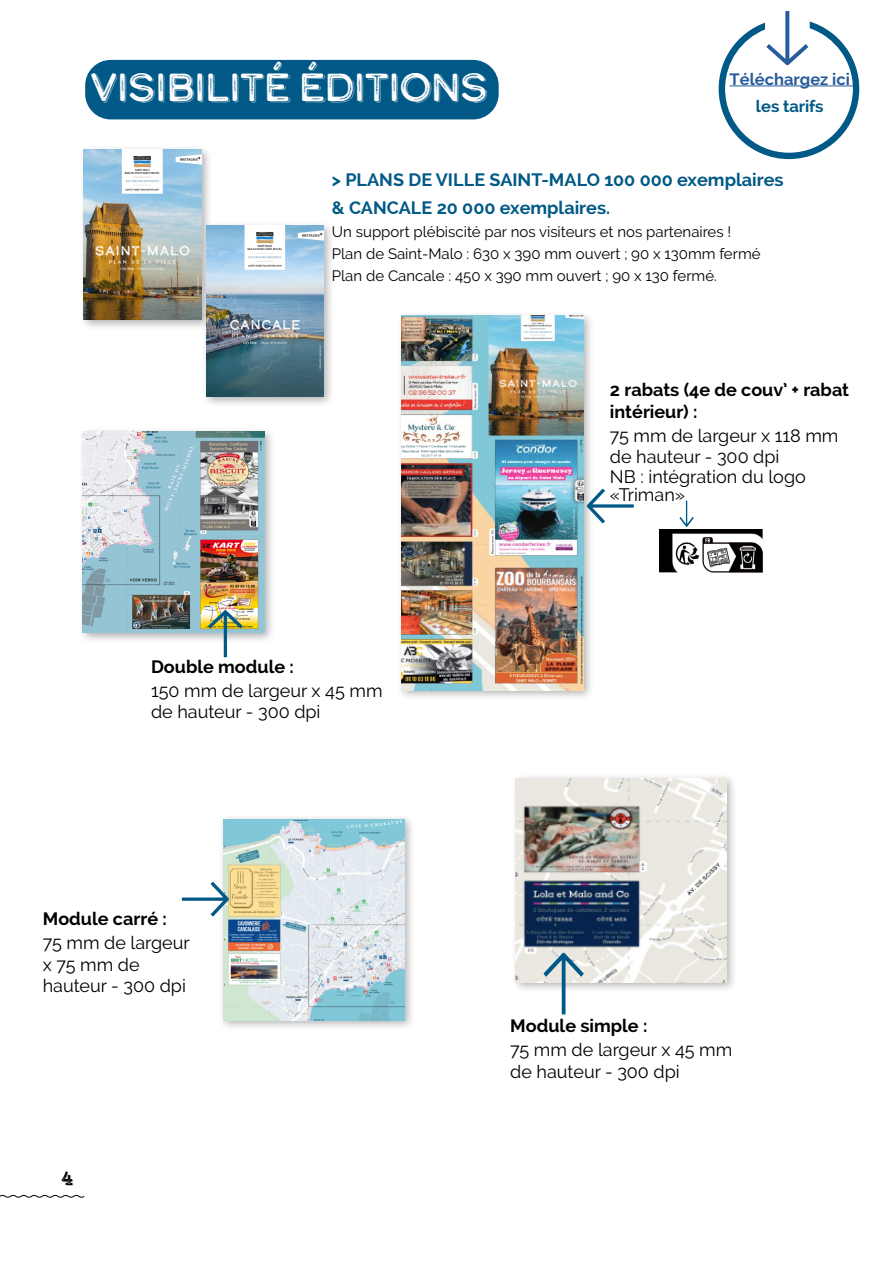
<style>
.page{position:relative;width:893px;height:1263px;background:#fff}
.page>*{position:absolute;margin:0;border:0;box-sizing:border-box;transform-origin:0 0}
.t1{font:39px "Calder Dark Grit Shadow";letter-spacing:-.06em;color:#fff}
.t2{font:19.2px "Calder Dark Grit Shadow";color:#000}
.t3{font:18px/21.6px "Raleway";color:#000}
.t4{font:700 18px/21.6px "Raleway";color:#000}
.t5{font:700 18px/28.2px "Raleway";color:#005986}
.t6{font:700 16.5px "Raleway";color:#275b9b}
.t7{font:700 16.5px "Raleway";letter-spacing:-.01em;color:#005986}
.t8{font:15px/22.2px "Raleway";color:#000}
</style>
<div class="page">
<svg style="left:679px;top:501px;width:15px;height:26px"></svg>
<div style="left:79px;top:144px;width:134px;height:186px;background:#000;opacity:.3"></div>
<img style="left:84px;top:149px;width:117px;height:171px">
<svg style="left:0;top:1195px;width:85px;height:3px"></svg>
<div style="left:511px;top:773px;width:226px;height:220px;background:#000;opacity:.3"></div>
<img style="left:516px;top:778px;width:210px;height:204px">
<div style="left:396px;top:310px;width:199px;height:391px;background:#000;opacity:.3"></div>
<img style="left:402px;top:316px;width:182px;height:374px">
<svg style="left:587px;top:489px;width:47px;height:34px"></svg>
<div style="left:201px;top:221px;width:134px;height:187px;background:#000;opacity:.3"></div>
<img style="left:206px;top:226px;width:118px;height:170px">
<div style="left:78px;top:426px;width:198px;height:218px;background:#000;opacity:.3"></div>
<img style="left:83px;top:432px;width:182px;height:201px">
<svg style="left:543px;top:952px;width:41px;height:62px"></svg>
<svg style="left:208px;top:610px;width:35px;height:47px"></svg>
<div style="left:218px;top:814px;width:198px;height:217px;background:#000;opacity:.3"></div>
<img style="left:224px;top:819px;width:180px;height:201px">
<svg style="left:182px;top:882px;width:47px;height:34px"></svg>
<svg style="left:719px;top:11px;width:140px;height:148px"></svg>
<hr style="left:729px;top:86px;width:125px;height:1px;background:#275b9b">
<div style="left:85px;top:60px;width:414px;height:59px;background:#005986;border-radius:26px"></div>
<img style="left:660px;top:529px;width:105px;height:45px">
<h1 class="t1" style="left:89px;top:60px;width:401px">VISIBILITÉ ÉDITIONS</h1>
<p class="t6" style="left:729px;top:69px;width:122px">Téléchargez ici</p>
<p class="t7" style="left:756px;top:96px;width:69px">les tarifs</p>
<p class="t5" style="left:332px;top:166px;width:453px">&gt; PLANS DE VILLE SAINT-MALO 100 000 exemplaires &amp; CANCALE 20 000 exemplaires.</p>
<p class="t8" style="left:332px;top:220px;width:430px">Un support plébiscité par nos visiteurs et nos partenaires !<br>Plan de Saint-Malo : 630 x 390 mm ouvert ; 90 x 130mm fermé<br>Plan de Cancale : 450 x 390 mm ouvert ; 90 x 130 fermé.</p>
<p class="t4" style="left:151px;top:656px;width:144px">Double module :</p>
<p class="t3" style="left:151px;top:680px;width:233px">150 mm de largeur x 45 mm de hauteur - 300 dpi</p>
<p class="t4" style="left:43px;top:908px;width:126px">Module carré :</p>
<p class="t3" style="left:43px;top:932px;width:148px">75 mm de largeur x 75 mm de hauteur - 300 dpi</p>
<p class="t2" style="left:61px;top:1165px;width:14px">4</p>
<p class="t4" style="left:610px;top:379px;width:241px">2 rabats (4e de couv’ + rabat intérieur) :</p>
<p class="t3" style="left:610px;top:425px;width:230px;line-height:20.9px">75 mm de largeur x 118 mm de hauteur - 300 dpi<br>NB : intégration du logo</p>
<p class="t3" style="left:610px;top:484px;width:77px">«Triman»</p>
<p class="t4" style="left:510px;top:1015px;width:139px">Module simple :</p>
<p class="t3" style="left:510px;top:1039px;width:224px">75 mm de largeur x 45 mm de hauteur - 300 dpi</p>
</div>
